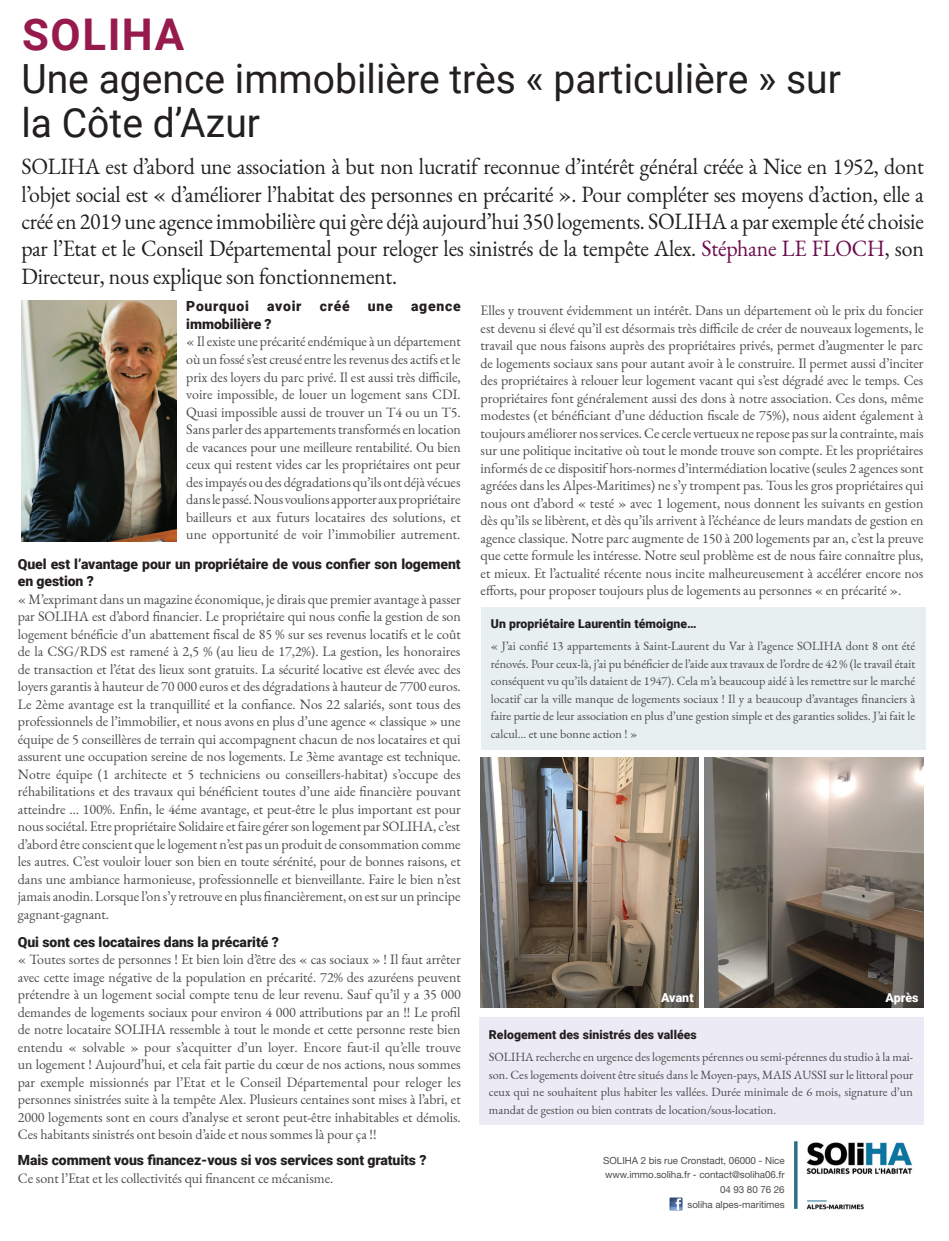
<style>
.page{position:relative;width:949px;height:1241px;background:#fff}
.page>*{position:absolute;margin:0;border:0;box-sizing:border-box;transform-origin:0 0}
.t1{font:700 43.75px "Roboto";letter-spacing:.035em;color:#971a4c}
.t2{font:40.25px/43.8px "Roboto";color:#231f20}
.t3{font:22.75px/27.3px "EB Garamond";letter-spacing:-.01em;color:#231f20;text-align:justify;scale:.96 1}
.t4{font:14px/17.5px "EB Garamond";letter-spacing:-.005em;color:#4b4c4d;text-align:justify}
.t5{font:900 14px/17.5px "Roboto";letter-spacing:-.005em;color:#231f20}
.t6{font:900 14px "Roboto";letter-spacing:.05em;color:#231f20}
.t7{font:900 12.42px "Roboto";color:#fff}
.t8{font:12.25px/17.5px "EB Garamond";color:#4b4c4d;text-align:justify}
.t9{font:900 12.25px "Roboto";letter-spacing:.005em;color:#231f20}
.t10{font:9.8px/14.7px "Helvetica Neue";letter-spacing:-.005em;color:#4b4c4d;text-align:right}
.s1{color:#6a0c4c}
</style>
<div class="page">
<div style="left:480px;top:607px;width:445px;height:142px;background:#e7eff1"></div>
<div style="left:478px;top:1017px;width:445px;height:108px;background:#eceaf4"></div>
<img style="left:480px;top:758px;width:218px;height:249px">
<img style="left:704px;top:758px;width:219px;height:249px">
<svg style="left:669px;top:1197px;width:13px;height:13px"></svg>
<img style="left:806px;top:1142px;width:107px;height:68px">
<img style="left:21px;top:300px;width:155px;height:241px">
<hr style="left:794px;top:1141px;width:3px;height:67px;background:#2c7085">
<h1 class="t1" style="left:22px;top:3px;width:164px">SOLIHA</h1>
<h2 class="t2" style="left:21px;top:56px;width:821px">Une agence immobilière très « particulière » sur la Côte d’Azur</h2>
<p class="t3" style="left:21px;top:153px;width:941px">SOLIHA est d’abord une association à but non lucratif reconnue d’intérêt général créée à Nice en 1952, dont l’objet social est « d’améliorer l’habitat des personnes en précarité ». Pour compléter ses moyens d’action, elle a créé en 2019 une agence immobilière qui gère déjà aujourd’hui 350 logements. SOLIHA a par exemple été choisie par l’Etat et le Conseil Départemental pour reloger les sinistrés de la tempête Alex. <span class="s1">Stéphane LE FLOCH</span>, son Directeur, nous explique son fonctionnement.</p>
<p class="t6" style="left:186px;top:297px;width:64px">Pourquoi</p>
<p class="t5" style="left:267px;top:297px;width:36px">avoir</p>
<p class="t5" style="left:320px;top:297px;width:31px">créé</p>
<p class="t5" style="left:368px;top:297px;width:26px">une</p>
<p class="t5" style="left:411px;top:297px;width:51px">agence</p>
<p class="t5" style="left:186px;top:315px;width:87px">immobilière ?</p>
<p class="t4" style="left:186px;top:333px;width:276px">« Il existe une précarité endémique à un département où un fossé s’est creusé entre les revenus des actifs et le prix des loyers du parc privé. Il est aussi très difficile, voire impossible, de louer un logement sans CDI.<br>Quasi impossible aussi de trouver un T4 ou un T5.<br>Sans parler des appartements transformés en location de vacances pour une meilleure rentabilité. Ou bien ceux qui restent vides car les propriétaires ont peur des impayés ou des dégradations qu’ils ont déjà vécues dans le passé. Nous voulions apporter aux propriétaire bailleurs et aux futurs locataires des solutions, et une opportunité de voir l’immobilier autrement.</p>
<p class="t5" style="left:18px;top:554px;width:444px">Quel est l’avantage pour un propriétaire de vous confier son logement en gestion ?</p>
<p class="t4" style="left:18px;top:590px;width:444px">« M’exprimant dans un magazine économique, je dirais que premier avantage à passer par SOLIHA est d’abord financier. Le propriétaire qui nous confie la gestion de son logement bénéficie d’un abattement fiscal de 85 % sur ses revenus locatifs et le coût de la CSG/RDS est ramené à 2,5 % (au lieu de 17,2%). La gestion, les honoraires de transaction et l’état des lieux sont gratuits. La sécurité locative est élevée avec des loyers garantis à hauteur de 70 000 euros et des dégradations à hauteur de 7700 euros.<br>Le 2ème avantage est la tranquillité et la confiance. Nos 22 salariés, sont tous des professionnels de l’immobilier, et nous avons en plus d’une agence « classique » une équipe de 5 conseillères de terrain qui accompagnent chacun de nos locataires et qui assurent une occupation sereine de nos logements. Le 3ème avantage est technique.<br>Notre équipe (1 architecte et 5 techniciens ou conseillers-habitat) s’occupe des réhabilitations et des travaux qui bénéficient toutes d’une aide financière pouvant atteindre … 100%. Enfin, le 4éme avantage, et peut-être le plus important est pour nous sociétal. Etre propriétaire Solidaire et faire gérer son logement par SOLIHA, c’est d’abord être conscient que le logement n’est pas un produit de consommation comme les autres. C’est vouloir louer son bien en toute sérénité, pour de bonnes raisons, et dans une ambiance harmonieuse, professionnelle et bienveillante. Faire le bien n’est jamais anodin. Lorsque l’on s’y retrouve en plus financièrement, on est sur un principe gagnant-gagnant.</p>
<p class="t5" style="left:18px;top:932px;width:262px">Qui sont ces locataires dans la précarité ?</p>
<p class="t4" style="left:18px;top:950px;width:444px">« Toutes sortes de personnes ! Et bien loin d’être des « cas sociaux » ! Il faut arrêter avec cette image négative de la population en précarité. 72% des azuréens peuvent prétendre à un logement social compte tenu de leur revenu. Sauf qu’il y a 35 000 demandes de logements sociaux pour environ 4 000 attributions par an !! Le profil de notre locataire SOLIHA ressemble à tout le monde et cette personne reste bien entendu « solvable » pour s’acquitter d’un loyer. Encore faut-il qu’elle trouve un logement ! Aujourd’hui, et cela fait partie du cœur de nos actions, nous sommes par exemple missionnés par l’Etat et le Conseil Départemental pour reloger les personnes sinistrées suite à la tempête Alex. Plusieurs centaines sont mises à l’abri, et 2000 logements sont en cours d’analyse et seront peut-être inhabitables et démolis.<br>Ces habitants sinistrés ont besoin d’aide et nous sommes là pour ça !!</p>
<p class="t5" style="left:18px;top:1150px;width:410px">Mais comment vous financez-vous si vos services sont gratuits ?</p>
<p class="t4" style="left:18px;top:1169px;width:317px">Ce sont l’Etat et les collectivités qui financent ce mécanisme.</p>
<p class="t4" style="left:480px;top:302px;width:444px">Elles y trouvent évidemment un intérêt. Dans un département où le prix du foncier est devenu si élevé qu’il est désormais très difficile de créer de nouveaux logements, le travail que nous faisons auprès des propriétaires privés, permet d’augmenter le parc de logements sociaux sans pour autant avoir à le construire. Il permet aussi d’inciter des propriétaires à relouer leur logement vacant qui s’est dégradé avec le temps. Ces propriétaires font généralement aussi des dons à notre association. Ces dons, même modestes (et bénéficiant d’une déduction fiscale de 75%), nous aident également à toujours améliorer nos services. Ce cercle vertueux ne repose pas sur la contrainte, mais sur une politique incitative où tout le monde trouve son compte. Et les propriétaires informés de ce dispositif hors-normes d’intermédiation locative (seules 2 agences sont agréées dans les Alpes-Maritimes) ne s’y trompent pas. Tous les gros propriétaires qui nous ont d’abord « testé » avec 1 logement, nous donnent les suivants en gestion dès qu’ils se libèrent, et dès qu’ils arrivent à l’échéance de leurs mandats de gestion en agence classique. Notre parc augmente de 150 à 200 logements par an, c’est la preuve que cette formule les intéresse. Notre seul problème est de nous faire connaître plus, et mieux. Et l’actualité récente nous incite malheureusement à accélérer encore nos efforts, pour proposer toujours plus de logements au personnes « en précarité ».</p>
<p class="t9" style="left:491px;top:615px;width:207px">Un propriétaire Laurentin témoigne…</p>
<p class="t8" style="left:491px;top:637px;width:426px">« J’ai confié 13 appartements à Saint-Laurent du Var à l’agence SOLIHA dont 8 ont été rénovés. Pour ceux-là, j’ai pu bénéficier de l’aide aux travaux de l’ordre de 42 % (le travail était conséquent vu qu’ils dataient de 1947). Cela m’a beaucoup aidé à les remettre sur le marché locatif car la ville manque de logements sociaux ! Il y a beaucoup d’avantages financiers à faire partie de leur association en plus d’une gestion simple et des garanties solides. J’ai fait le calcul… et une bonne action ! »</p>
<p class="t7" style="left:661px;top:988px;width:34px">Avant</p>
<p class="t7" style="left:885px;top:988px;width:35px">Après</p>
<p class="t9" style="left:489px;top:1026px;width:209px">Relogement des sinistrés des vallées</p>
<p class="t8" style="left:489px;top:1048px;width:426px">SOLIHA recherche en urgence des logements pérennes ou semi-pérennes du studio à la mai&shy;son. Ces logements doivent être situés dans le Moyen-pays, MAIS AUSSI sur le littoral pour ceux qui ne souhaitent plus habiter les vallées. Durée minimale de 6 mois, signature d’un mandat de gestion ou bien contrats de location/sous-location.</p>
<p class="t10" style="left:603px;top:1152px;width:183px">SOLIHA 2 bis rue Cronstadt, 06000 - Nice www.immo.soliha.fr - contact@soliha06.fr<br>04 93 80 76 26<br>soliha alpes-maritimes</p>
</div>
